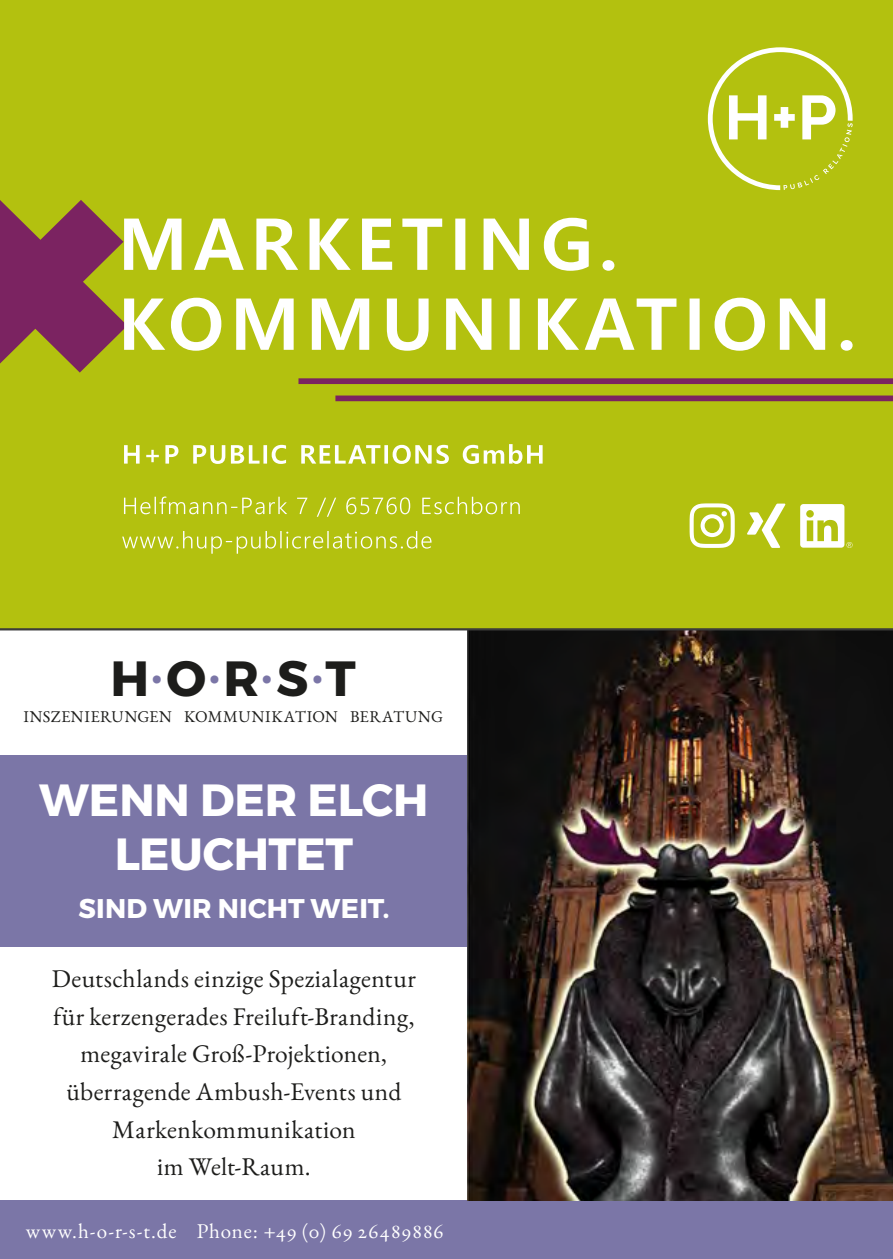
<style>
.page{position:relative;width:893px;height:1259px;background:#fff}
.page>*{position:absolute;margin:0;border:0;box-sizing:border-box;transform-origin:0 0}
.t1{font:700 49.5px "Montserrat";color:#1d1d1b}
.t2{font:700 45px/54px "Montserrat";letter-spacing:-.005em;color:#fff;text-align:center}
.t3{font:700 27px "Montserrat";letter-spacing:.01em;color:#fff}
.t4{font:25.5px/37.5px "EB Garamond";letter-spacing:.015em;color:#1d1d1b;text-align:center}
.t5{font:21px "EB Garamond";letter-spacing:.05em;color:#fff}
.t6{font:16.5px "EB Garamond";letter-spacing:.04em;color:#1d1d1b}
.s1{font-size:30.9px;color:#7b76a7}
</style>
<div class="page">
<div style="left:0;top:755px;width:893px;height:191px;background:#7b76a7"></div>
<div style="left:0;top:1200px;width:893px;height:59px;background:#7b76a7"></div>
<img style="left:468px;top:630px;width:425px;height:570px">
<div style="left:0;top:0;width:893px;height:629px;background:#b3c10f"></div>
<svg style="left:708px;top:47px;width:145px;height:143px"></svg>
<svg style="left:0;top:200px;width:853px;height:172px"></svg>
<svg style="left:122px;top:531px;width:309px;height:23px"></svg>
<svg style="left:124px;top:496px;width:396px;height:21px"></svg>
<svg style="left:124px;top:444px;width:419px;height:20px"></svg>
<div style="left:298px;top:378px;width:595px;height:6px;background:#7b2361"></div>
<div style="left:335px;top:395px;width:558px;height:6px;background:#7b2361"></div>
<svg style="left:800px;top:504px;width:52px;height:44px"></svg>
<svg style="left:747px;top:503px;width:38px;height:45px"></svg>
<svg style="left:690px;top:503px;width:45px;height:45px"></svg>
<hr style="left:0;top:628px;width:893px;height:2px;background:#3c3c3b">
<h1 class="t1" style="left:110px;top:647px;width:247px">H<span class="s1">•</span>O<span class="s1">•</span>R<span class="s1">•</span>S<span class="s1">•</span>T</h1>
<p class="t6" style="left:23px;top:708px;width:421px">INSZENIERUNGEN KOMMUNIKATION BERATUNG</p>
<h2 class="t2" style="left:39px;top:772px;width:391px">WENN DER ELCH<br>LEUCHTET</h2>
<p class="t3" style="left:78px;top:891px;width:313px">SIND WIR NICHT WEIT.</p>
<p class="t4" style="left:52px;top:961px;width:366px">Deutschlands einzige Spezialagentur für kerzengerades Freiluft-Branding, megavirale Groß-Projektionen, überragende Ambush-Events und<br>Markenkommunikation<br>im Welt-Raum.</p>
<p class="t5" style="left:26px;top:1219px;width:420px">www.h-o-r-s-t.de Phone: +49 (0) 69 26489886</p>
</div>
